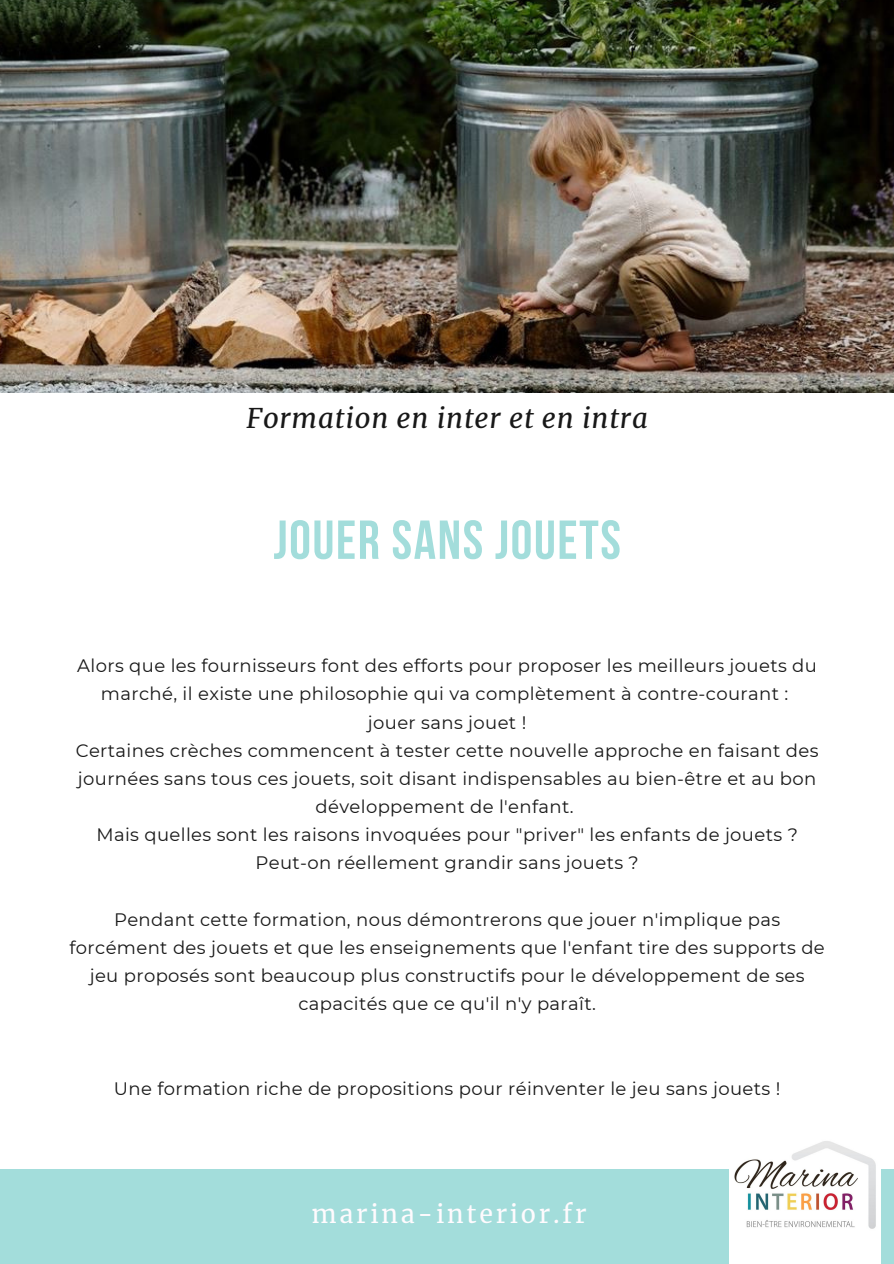
<style>
.page{position:relative;width:894px;height:1264px;background:#fff}
.page>*{position:absolute;margin:0;border:0;box-sizing:border-box;transform-origin:0 0}
.t1{font:700 54.75px "Bebas Neue";letter-spacing:.03em;color:#a3dddb}
.t2{font:italic 27.45px "Merriweather";letter-spacing:.03em;color:#181818}
.t3{font:24.9px "Merriweather";letter-spacing:.11em;color:#fffbfe}
.t4{font:18px/28.2px "Montserrat";letter-spacing:.02em;color:#181818;text-align:center}
</style>
<div class="page">
<img style="left:0;top:0;width:893px;height:392px">
<div style="left:0;top:1169px;width:893px;height:94px;background:#a3dddb"></div>
<img style="left:729px;top:1141px;width:151px;height:122px">
<p class="t2" style="left:246px;top:400px;width:403px">Formation en inter et en intra</p>
<p class="t1" style="left:273px;top:518px;width:349px">JOUER SANS JOUETS</p>
<p class="t4" style="left:77px;top:651px;width:741px">Alors que les fournisseurs font des efforts pour proposer les meilleurs jouets du marché, il existe une philosophie qui va complètement à contre-courant :</p>
<p class="t4" style="left:368px;top:708px;width:160px">jouer sans jouet !</p>
<p class="t4" style="left:76px;top:736px;width:744px">Certaines crèches commencent à tester cette nouvelle approche en faisant des journées sans tous ces jouets, soit disant indispensables au bien-être et au bon développement de l'enfant.</p>
<p class="t4" style="left:96px;top:820px;width:702px">Mais quelles sont les raisons invoquées pour "priver" les enfants de jouets ?</p>
<p class="t4" style="left:255px;top:848px;width:385px">Peut-on réellement grandir sans jouets ?</p>
<p class="t4" style="left:69px;top:905px;width:756px">Pendant cette formation, nous démontrerons que jouer n'implique pas forcément des jouets et que les enseignements que l'enfant tire des supports de jeu proposés sont beaucoup plus constructifs pour le développement de ses capacités que ce qu'il n'y paraît.</p>
<p class="t4" style="left:114px;top:1074px;width:668px">Une formation riche de propositions pour réinventer le jeu sans jouets !</p>
<p class="t3" style="left:312px;top:1198px;width:276px">marina-interior.fr</p>
</div>
